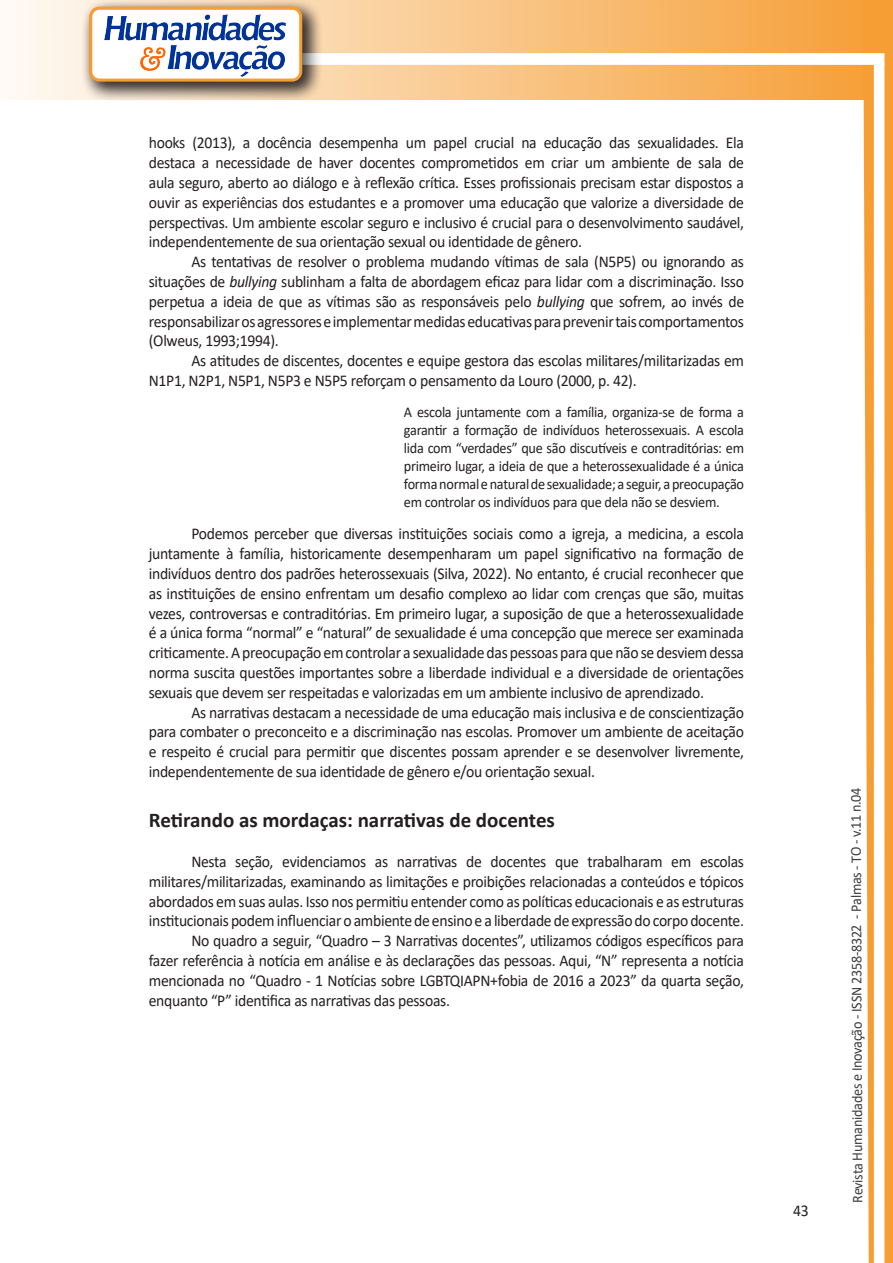
<style>
.page{position:relative;width:893px;height:1263px;background:#fff}
.page>*{position:absolute;margin:0;border:0;box-sizing:border-box;transform-origin:0 0}
.Titulo_2{font:700 21px "Calibri";color:#231f20}
.texto{font:16.5px/19.8px "Calibri";letter-spacing:-.02em;color:#231f20;text-align:justify;scale:.95 1}
.citacao{font:15px/18px "Calibri";letter-spacing:-.02em;color:#231f20;text-align:justify;scale:.95 1}
.t1{font:15px "Calibri";letter-spacing:-.025em;color:#3e3e3f;scale:.95 1}
.s1{font-style:italic}
</style>
<div class="page">
<svg style="left:5px;top:0;width:858px;height:100px;background:#f9c484"></svg>
<div style="left:302px;top:53px;width:582px;height:12px;background:#fff;border:2px solid #fff"></div>
<svg style="left:863px;top:0;width:30px;height:1263px"></svg>
<div style="left:81px;top:0;width:241px;height:102px;background:#231f20;opacity:.75"></div>
<div style="left:91px;top:8px;width:210px;height:72px;background:#fff;border-radius:9px"></div>
<img style="left:104px;top:14px;width:181px;height:62px">
<div style="left:89px;top:7px;width:213px;height:75px;border:3px solid #f69e34;border-radius:9px"></div>
<p class="texto" style="left:149px;top:133px;width:628px">hooks (2013), a docência desempenha um papel crucial na educação das sexualidades. Ela destaca a necessidade de haver docentes comprometidos em criar um ambiente de sala de aula seguro, aberto ao diálogo e à reflexão crítica. Esses profissionais precisam estar dispostos a ouvir as experiências dos estudantes e a promover uma educação que valorize a diversidade de perspectivas. Um ambiente escolar seguro e inclusivo é crucial para o desenvolvimento saudável, independentemente de sua orientação sexual ou identidade de gênero.</p>
<p class="texto" style="left:149px;top:251px;width:628px;text-indent:43px">As tentativas de resolver o problema mudando vítimas de sala (N5P5) ou ignorando as situações de <span class="s1">bullying</span> sublinham a falta de abordagem eficaz para lidar com a discriminação. Isso perpetua a ideia de que as vítimas são as responsáveis pelo <span class="s1">bullying</span> que sofrem, ao invés de responsabilizar os agressores e implementar medidas educativas para prevenir tais comportamentos (Olweus, 1993;1994).</p>
<p class="texto" style="left:149px;top:350px;width:628px;text-indent:43px">As atitudes de discentes, docentes e equipe gestora das escolas militares/militarizadas em<br>N1P1, N2P1, N5P1, N5P3 e N5P5 reforçam o pensamento da Louro (2000, p. 42).</p>
<p class="citacao" style="left:404px;top:402px;width:360px">A escola juntamente com a família, organiza-se de forma a garantir a formação de indivíduos heterossexuais. A escola lida com “verdades” que são discutíveis e contraditórias: em primeiro lugar, a ideia de que a heterossexualidade é a única forma normal e natural de sexualidade; a seguir, a preocupação em controlar os indivíduos para que dela não se desviem.</p>
<p class="texto" style="left:149px;top:524px;width:628px;text-indent:43px">Podemos perceber que diversas instituições sociais como a igreja, a medicina, a escola juntamente à família, historicamente desempenharam um papel significativo na formação de indivíduos dentro dos padrões heterossexuais (Silva, 2022). No entanto, é crucial reconhecer que as instituições de ensino enfrentam um desafio complexo ao lidar com crenças que são, muitas vezes, controversas e contraditórias. Em primeiro lugar, a suposição de que a heterossexualidade é a única forma “normal” e “natural” de sexualidade é uma concepção que merece ser examinada criticamente. A preocupação em controlar a sexualidade das pessoas para que não se desviem dessa norma suscita questões importantes sobre a liberdade individual e a diversidade de orientações sexuais que devem ser respeitadas e valorizadas em um ambiente inclusivo de aprendizado.</p>
<p class="texto" style="left:149px;top:702px;width:628px;text-indent:43px">As narrativas destacam a necessidade de uma educação mais inclusiva e de conscientização para combater o preconceito e a discriminação nas escolas. Promover um ambiente de aceitação e respeito é crucial para permitir que discentes possam aprender e se desenvolver livremente, independentemente de sua identidade de gênero e/ou orientação sexual.</p>
<p class="Titulo_2" style="left:149px;top:806px;width:408px">Retirando as mordaças: narrativas de docentes</p>
<p class="texto" style="left:149px;top:851px;width:628px;text-indent:43px">Nesta seção, evidenciamos as narrativas de docentes que trabalharam em escolas militares/militarizadas, examinando as limitações e proibições relacionadas a conteúdos e tópicos abordados em suas aulas. Isso nos permitiu entender como as políticas educacionais e as estruturas institucionais podem influenciar o ambiente de ensino e a liberdade de expressão do corpo docente.</p>
<p class="texto" style="left:149px;top:930px;width:628px;text-indent:43px">No quadro a seguir, “Quadro – 3 Narrativas docentes”, utilizamos códigos específicos para fazer referência à notícia em análise e às declarações das pessoas. Aqui, “N” representa a notícia mencionada no “Quadro - 1 Notícias sobre LGBTQIAPN+fobia de 2016 a 2023” da quarta seção, enquanto “P” identifica as narrativas das pessoas.</p>
<p class="texto" style="left:793px;top:1200px;width:18px">43</p>
<p class="t1" style="left:846px;top:1203px;width:439px;rotate:-90deg">Revista Humanidades e Inovação - ISSN 2358-8322 - Palmas - TO - v.11 n.04</p>
</div>
